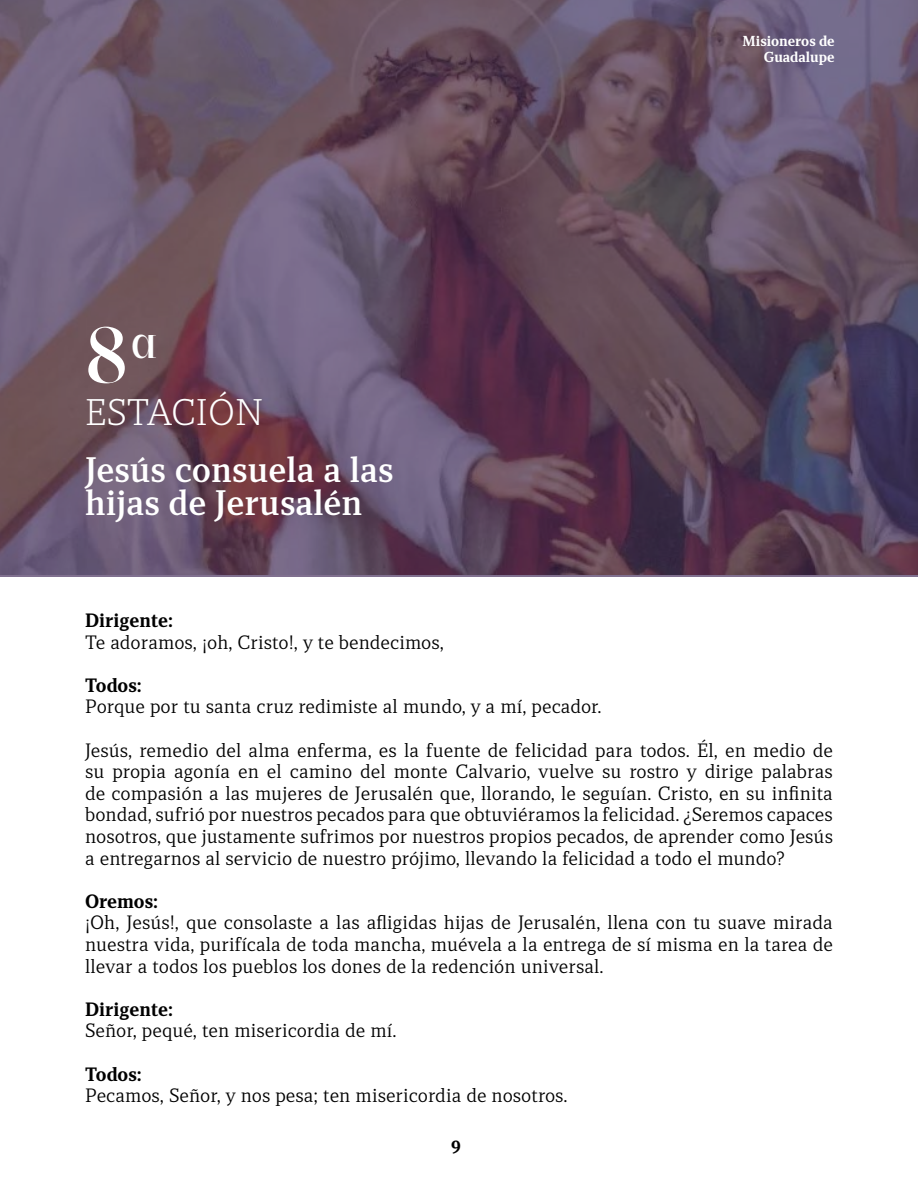
<style>
.page{position:relative;width:918px;height:1188px;background:#fff}
.page>*{position:absolute;margin:0;border:0;box-sizing:border-box;transform-origin:0 0}
.t1{font:75px "Mica Valo";color:#fff}
.t2{font:300 34.5px "Recia";color:#fff}
.t3{font:600 33px/33px "Recia";color:#fff}
.t4{font:18px/21.6px "Recia";color:#000;text-align:justify}
.t5{font:700 18px "Recia";color:#000}
.t6{font:700 13.5px/16.2px "Recia";color:#fff;text-align:right}
</style>
<div class="page">
<svg style="left:0;top:0;width:918px;height:576px;background:#634e62"></svg>
<h1 class="t1" style="left:85px;top:308px;width:73px">8<sup>a</sup></h1>
<h2 class="t2" style="left:85px;top:390px;width:180px">ESTACIÓN</h2>
<h3 class="t3" style="left:85px;top:453px;width:310px">Jesús consuela a las hijas de Jerusalén</h3>
<p class="t6" style="left:743px;top:33px;width:94px">Misioneros de<br>Guadalupe</p>
<p class="t5" style="left:85px;top:608px;width:89px">Dirigente:</p>
<p class="t4" style="left:85px;top:631px;width:360px">Te adoramos, ¡oh, Cristo!, y te bendecimos,</p>
<p class="t5" style="left:85px;top:673px;width:58px">Todos:</p>
<p class="t4" style="left:85px;top:696px;width:518px">Porque por tu santa cruz redimiste al mundo, y a mí, pecador.</p>
<p class="t4" style="left:85px;top:739px;width:750px">Jesús, remedio del alma enferma, es la fuente de felicidad para todos. Él, en medio de su propia agonía en el camino del monte Calvario, vuelve su rostro y dirige palabras de compasión a las mujeres de Jerusalén que, llorando, le seguían. Cristo, en su infinita bondad, sufrió por nuestros pecados para que obtuviéramos la felicidad. ¿Seremos capaces nosotros, que justamente sufrimos por nuestros propios pecados, de aprender como Jesús a entregarnos al servicio de nuestro prójimo, llevando la felicidad a todo el mundo?</p>
<p class="t5" style="left:85px;top:889px;width:75px">Oremos:</p>
<p class="t4" style="left:85px;top:912px;width:750px">¡Oh, Jesús!, que consolaste a las afligidas hijas de Jerusalén, llena con tu suave mirada nuestra vida, purifícala de toda mancha, muévela a la entrega de sí misma en la tarea de llevar a todos los pueblos los dones de la redención universal.</p>
<p class="t5" style="left:85px;top:997px;width:89px">Dirigente:</p>
<p class="t4" style="left:85px;top:1020px;width:313px">Señor, pequé, ten misericordia de mí.</p>
<p class="t5" style="left:85px;top:1062px;width:58px">Todos:</p>
<p class="t4" style="left:85px;top:1084px;width:484px">Pecamos, Señor, y nos pesa; ten misericordia de nosotros.</p>
<p class="t5" style="left:451px;top:1133px;width:11px">9</p>
</div>
